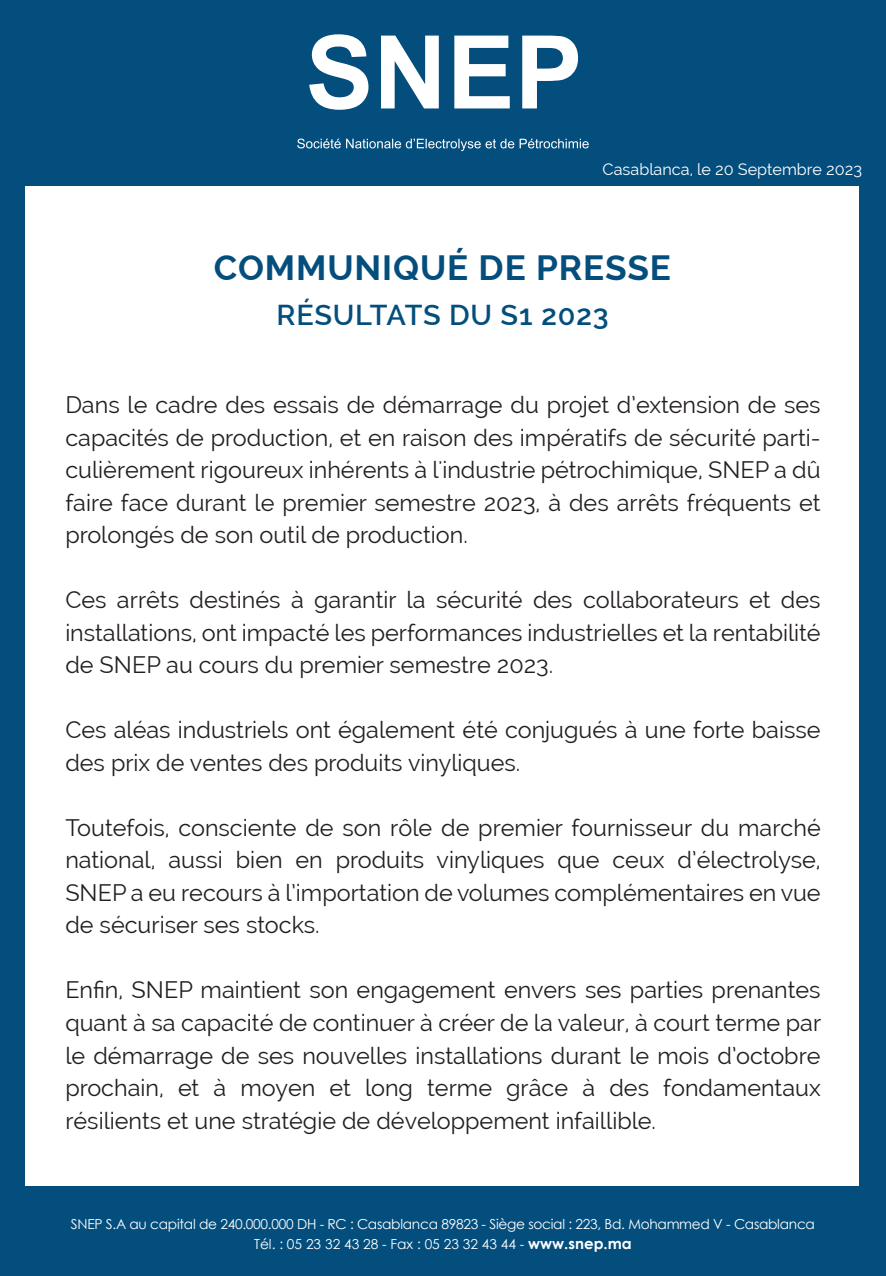
<style>
.page{position:relative;width:886px;height:1276px;background:#fff}
.page>*{position:absolute;margin:0;border:0;box-sizing:border-box;transform-origin:0 0}
.t1{font:700 35px "Raleway";letter-spacing:.025em;color:#044e7d}
.t2{font:600 28.75px "Raleway";letter-spacing:.025em;color:#044e7d}
.t3{font:23.5px/32.5px "Raleway";color:#231f20;text-align:justify}
.t4{font:16.25px "Raleway";color:#fff}
.t5{font:13.75px/19.8px "Century Gothic";letter-spacing:-.02em;color:#fff;text-align:center}
.s1{font-weight:700;font-size:15px}
</style>
<div class="page">
<div style="left:0;top:0;width:886px;height:185px;background:#044e7d"></div>
<svg style="left:297px;top:139px;width:292px;height:12px"></svg>
<svg style="left:309px;top:34px;width:269px;height:76px"></svg>
<div style="left:0;top:1186px;width:886px;height:90px;background:#044e7d"></div>
<div style="left:859px;top:0;width:27px;height:1273px;background:#044e7d"></div>
<div style="left:0;top:0;width:25px;height:1273px;background:#044e7d"></div>
<p class="t4" style="left:602px;top:159px;width:261px">Casablanca, le 20 Septembre 2023</p>
<h1 class="t1" style="left:214px;top:248px;width:459px">COMMUNIQUÉ DE PRESSE</h1>
<p class="t2" style="left:276px;top:298px;width:334px">RÉSULTATS DU S1 2023</p>
<p class="t3" style="left:65px;top:388px;width:757px">Dans le cadre des essais de démarrage du projet d’extension de ses capacités de production, et en raison des impératifs de sécurité parti&shy;culièrement rigoureux inhérents à l'industrie pétrochimique, SNEP a dû faire face durant le premier semestre 2023, à des arrêts fréquents et prolongés de son outil de production.</p>
<p class="t3" style="left:65px;top:584px;width:757px">Ces arrêts destinés à garantir la sécurité des collaborateurs et des installations, ont impacté les performances industrielles et la rentabilité de SNEP au cours du premier semestre 2023.</p>
<p class="t3" style="left:65px;top:714px;width:757px">Ces aléas industriels ont également été conjugués à une forte baisse des prix de ventes des produits vinyliques.</p>
<p class="t3" style="left:65px;top:811px;width:757px">Toutefois, consciente de son rôle de premier fournisseur du marché national, aussi bien en produits vinyliques que ceux d’électrolyse, SNEP a eu recours à l’importation de volumes complémentaires en vue de sécuriser ses stocks.</p>
<p class="t3" style="left:65px;top:974px;width:757px">Enfin, SNEP maintient son engagement envers ses parties prenantes quant à sa capacité de continuer à créer de la valeur, à court terme par le démarrage de ses nouvelles installations durant le mois d’octobre prochain, et à moyen et long terme grâce à des fondamentaux résilients et une stratégie de développement infaillible.</p>
<p class="t5" style="left:71px;top:1213px;width:745px">SNEP S.A au capital de 240.000.000 DH - RC : Casablanca 89823 - Siège social : 223, Bd. Mohammed V - Casablanca<br>Tél. : 05 23 32 43 28 - Fax : 05 23 32 43 44 - <span class="s1">www.snep.ma</span></p>
</div>
